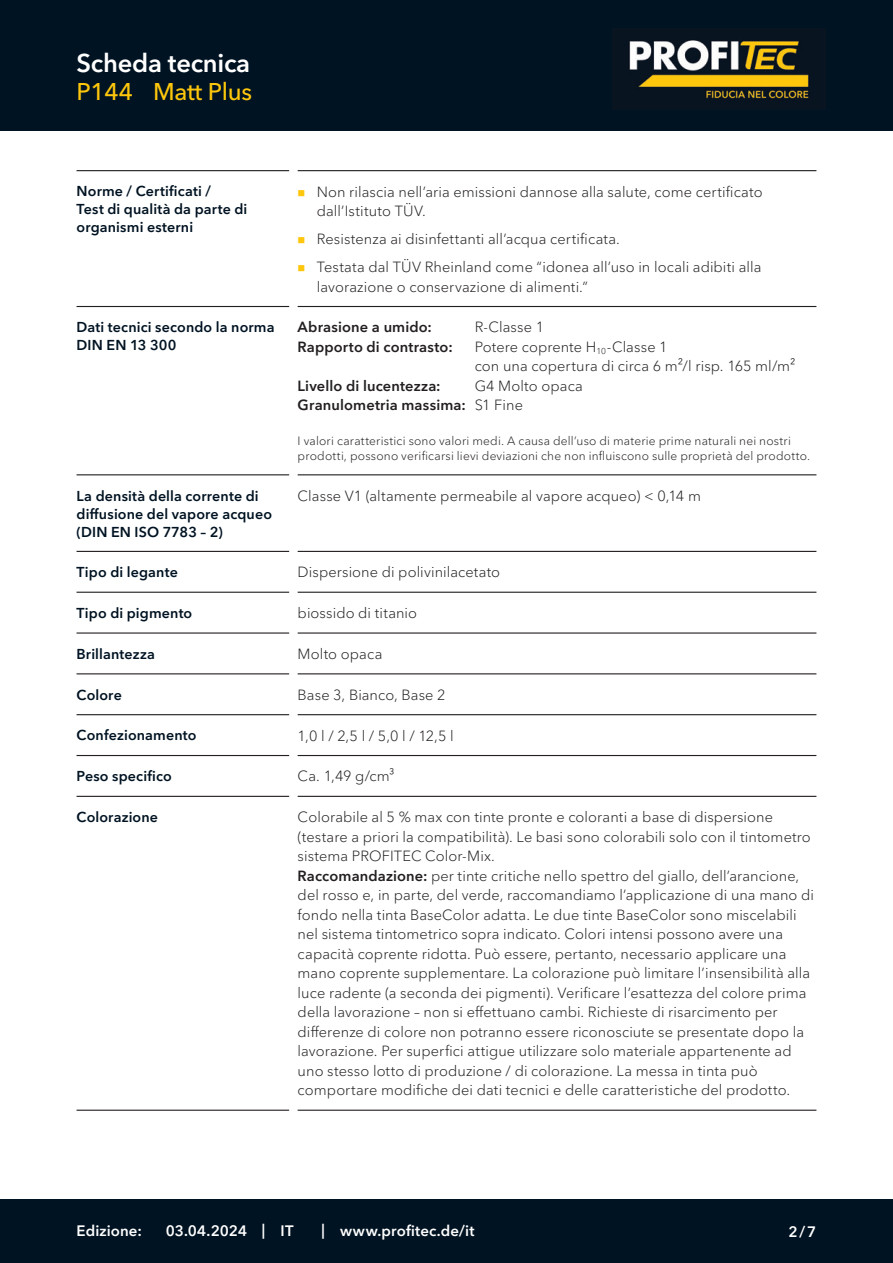
<style>
.page{position:relative;width:893px;height:1263px;background:#fff}
.page>*{position:absolute;margin:0;border:0;box-sizing:border-box;transform-origin:0 0}
.CB_AF_Kopf_TM{font:600 25.5px "Avenir Next Cyr";letter-spacing:-.01em;color:#fff}
.CB_AF_Kopf_Produktname_klein{font:500 24px "Avenir Next Cyr";letter-spacing:-.01em;color:#fec70c}
.CB_AF_Fuss_Stand_linksb{font:600 15px "Avenir Next Cyr";letter-spacing:.01em;color:#fff}
.CB_AF_Text_Standard{font:300 14.7px/19.5px "Avenir Next Cyr";letter-spacing:.005em;color:#231f20}
.CB_AF_Text_Standard-2{font:600 14.7px/19.5px "Avenir Next Cyr";letter-spacing:.01em;color:#231f20}
.CB_AF_Abschnitt_Ueberschrift{font:600 14.25px/18px "Avenir Next Cyr";letter-spacing:.01em;color:#001322}
.CB_AF_Text_Standard-3{font:300 12px/15px "Avenir Next Cyr";letter-spacing:.015em;color:#231f20}
.s1{font-weight:300}
.s2{font-weight:600}
</style>
<div class="page">
<div style="left:0;top:0;width:893px;height:131px;background:#001322"></div>
<div style="left:0;top:1199px;width:893px;height:64px;background:#001322"></div>
<hr style="left:77px;top:170px;width:212px;height:1px;background:#231f20">
<hr style="left:298px;top:170px;width:518px;height:1px;background:#231f20">
<hr style="left:77px;top:306px;width:212px;height:1px;background:#231f20">
<hr style="left:298px;top:306px;width:518px;height:1px;background:#231f20">
<hr style="left:77px;top:474px;width:212px;height:1px;background:#231f20">
<hr style="left:298px;top:474px;width:518px;height:1px;background:#231f20">
<hr style="left:77px;top:551px;width:212px;height:1px;background:#231f20">
<hr style="left:298px;top:551px;width:518px;height:1px;background:#231f20">
<hr style="left:77px;top:592px;width:212px;height:1px;background:#231f20">
<hr style="left:298px;top:592px;width:518px;height:1px;background:#231f20">
<hr style="left:77px;top:632px;width:212px;height:2px;background:#231f20">
<hr style="left:298px;top:632px;width:518px;height:2px;background:#231f20">
<hr style="left:77px;top:673px;width:212px;height:1px;background:#231f20">
<hr style="left:298px;top:673px;width:518px;height:1px;background:#231f20">
<hr style="left:77px;top:714px;width:212px;height:1px;background:#231f20">
<hr style="left:298px;top:714px;width:518px;height:1px;background:#231f20">
<hr style="left:77px;top:755px;width:212px;height:1px;background:#231f20">
<hr style="left:298px;top:755px;width:518px;height:1px;background:#231f20">
<hr style="left:77px;top:796px;width:212px;height:1px;background:#231f20">
<hr style="left:298px;top:796px;width:518px;height:1px;background:#231f20">
<hr style="left:77px;top:1110px;width:212px;height:1px;background:#231f20">
<hr style="left:298px;top:1110px;width:518px;height:1px;background:#231f20">
<img style="left:629px;top:40px;width:180px;height:63px">
<p class="CB_AF_Kopf_TM" style="left:77px;top:47px;width:175px">Scheda tecnica</p>
<p class="CB_AF_Kopf_Produktname_klein" style="left:77px;top:78px;width:58px">P144</p>
<p class="CB_AF_Kopf_Produktname_klein" style="left:153px;top:78px;width:101px">Matt Plus</p>
<p class="CB_AF_Abschnitt_Ueberschrift" style="left:77px;top:182px;width:172px">Norme / Certificati /<br>Test di qualità da parte di organismi esterni</p>
<p class="CB_AF_Text_Standard" style="left:317px;top:182px;width:447px">Non rilascia nell’aria emissioni dannose alla salute, come certificato dall’Istituto TÜV.</p>
<p class="CB_AF_Text_Standard" style="left:317px;top:229px;width:305px">Resistenza ai disinfettanti all’acqua certificata.</p>
<p class="CB_AF_Text_Standard" style="left:317px;top:257px;width:446px">Testata dal TÜV Rheinland come “idonea all’uso in locali adibiti alla lavorazione o conservazione di alimenti.”</p>
<p class="CB_AF_Abschnitt_Ueberschrift" style="left:77px;top:318px;width:200px">Dati tecnici secondo la norma<br>DIN EN 13 300</p>
<p class="CB_AF_Text_Standard-2" style="left:298px;top:317px;width:136px">Abrasione a umido:</p>
<p class="CB_AF_Text_Standard" style="left:475px;top:318px;width:71px">R-Classe 1</p>
<p class="CB_AF_Text_Standard-2" style="left:298px;top:337px;width:157px">Rapporto di contrasto:</p>
<p class="CB_AF_Text_Standard" style="left:475px;top:337px;width:322px">Potere coprente H<sub>10</sub>-Classe 1<br>con una copertura di circa 6 m²/l risp. 165 ml/m²</p>
<p class="CB_AF_Text_Standard-2" style="left:298px;top:376px;width:145px">Livello di lucentezza:</p>
<p class="CB_AF_Text_Standard-2" style="left:298px;top:376px;width:287px;text-indent:177px"><span class="s1">G4 Molto opaca<br></span>Granulometria massima: <span class="s1">S1 Fine</span></p>
<p class="CB_AF_Text_Standard-3" style="left:298px;top:433px;width:514px">I valori caratteristici sono valori medi. A causa dell’uso di materie prime naturali nei nostri prodotti, possono verificarsi lievi deviazioni che non influiscono sulle proprietà del prodotto.</p>
<p class="CB_AF_Abschnitt_Ueberschrift" style="left:77px;top:486px;width:197px">La densità della corrente di diffusione del vapore acqueo (DIN EN ISO 7783 – 2)</p>
<p class="CB_AF_Text_Standard" style="left:298px;top:486px;width:405px">Classe V1 (altamente permeabile al vapore acqueo) &lt; 0,14 m</p>
<p class="CB_AF_Abschnitt_Ueberschrift" style="left:77px;top:563px;width:103px">Tipo di legante</p>
<p class="CB_AF_Text_Standard" style="left:298px;top:562px;width:204px">Dispersione di polivinilacetato</p>
<p class="CB_AF_Abschnitt_Ueberschrift" style="left:77px;top:604px;width:117px">Tipo di pigmento</p>
<p class="CB_AF_Text_Standard" style="left:298px;top:603px;width:121px">biossido di titanio</p>
<p class="CB_AF_Abschnitt_Ueberschrift" style="left:77px;top:645px;width:80px">Brillantezza</p>
<p class="CB_AF_Text_Standard" style="left:298px;top:644px;width:86px">Molto opaca</p>
<p class="CB_AF_Abschnitt_Ueberschrift" style="left:77px;top:685px;width:47px">Colore</p>
<p class="CB_AF_Text_Standard" style="left:298px;top:685px;width:149px">Base 3, Bianco, Base 2</p>
<p class="CB_AF_Abschnitt_Ueberschrift" style="left:77px;top:726px;width:122px">Confezionamento</p>
<p class="CB_AF_Text_Standard" style="left:298px;top:726px;width:158px">1,0 l / 2,5 l / 5,0 l / 12,5 l</p>
<p class="CB_AF_Abschnitt_Ueberschrift" style="left:77px;top:767px;width:97px">Peso specifico</p>
<p class="CB_AF_Text_Standard" style="left:298px;top:767px;width:98px">Ca. 1,49 g/cm³</p>
<p class="CB_AF_Abschnitt_Ueberschrift" style="left:77px;top:808px;width:83px">Colorazione</p>
<p class="CB_AF_Text_Standard" style="left:298px;top:807px;width:518px">Colorabile al 5 % max con tinte pronte e coloranti a base di dispersione (testare a priori la compatibilità). Le basi sono colorabili solo con il tintometro sistema PROFITEC Color-Mix.<br><span class="s2">Raccomandazione:</span> per tinte critiche nello spettro del giallo, dell’arancione, del rosso e, in parte, del verde, raccomandiamo l’applicazione di una mano di fondo nella tinta BaseColor adatta. Le due tinte BaseColor sono miscelabili nel sistema tintometrico sopra indicato. Colori intensi possono avere una capacità coprente ridotta. Può essere, pertanto, necessario applicare una mano coprente supplementare. La colorazione può limitare l’insensibilità alla luce radente (a seconda dei pigmenti). Verificare l’esattezza del colore prima della lavorazione – non si effettuano cambi. Richieste di risarcimento per differenze di colore non potranno essere riconosciute se presentate dopo la lavorazione. Per superfici attigue utilizzare solo materiale appartenente ad uno stesso lotto di produzione / di colorazione. La messa in tinta può comportare modifiche dei dati tecnici e delle caratteristiche del prodotto.</p>
<p class="CB_AF_Fuss_Stand_linksb" style="left:77px;top:1222px;width:67px">Edizione:</p>
<p class="CB_AF_Fuss_Stand_linksb" style="left:166px;top:1222px;width:83px">03.04.2024</p>
<p class="CB_AF_Fuss_Stand_linksb" style="left:262px;top:1221px;width:5px">|</p>
<p class="CB_AF_Fuss_Stand_linksb" style="left:281px;top:1222px;width:14px">IT</p>
<p class="CB_AF_Fuss_Stand_linksb" style="left:321px;top:1221px;width:5px">|</p>
<p class="CB_AF_Fuss_Stand_linksb" style="left:340px;top:1222px;width:136px">www.profitec.de/it</p>
<p class="CB_AF_Fuss_Stand_linksb" style="left:788px;top:1222px;width:29px">2/7</p>
</div>
